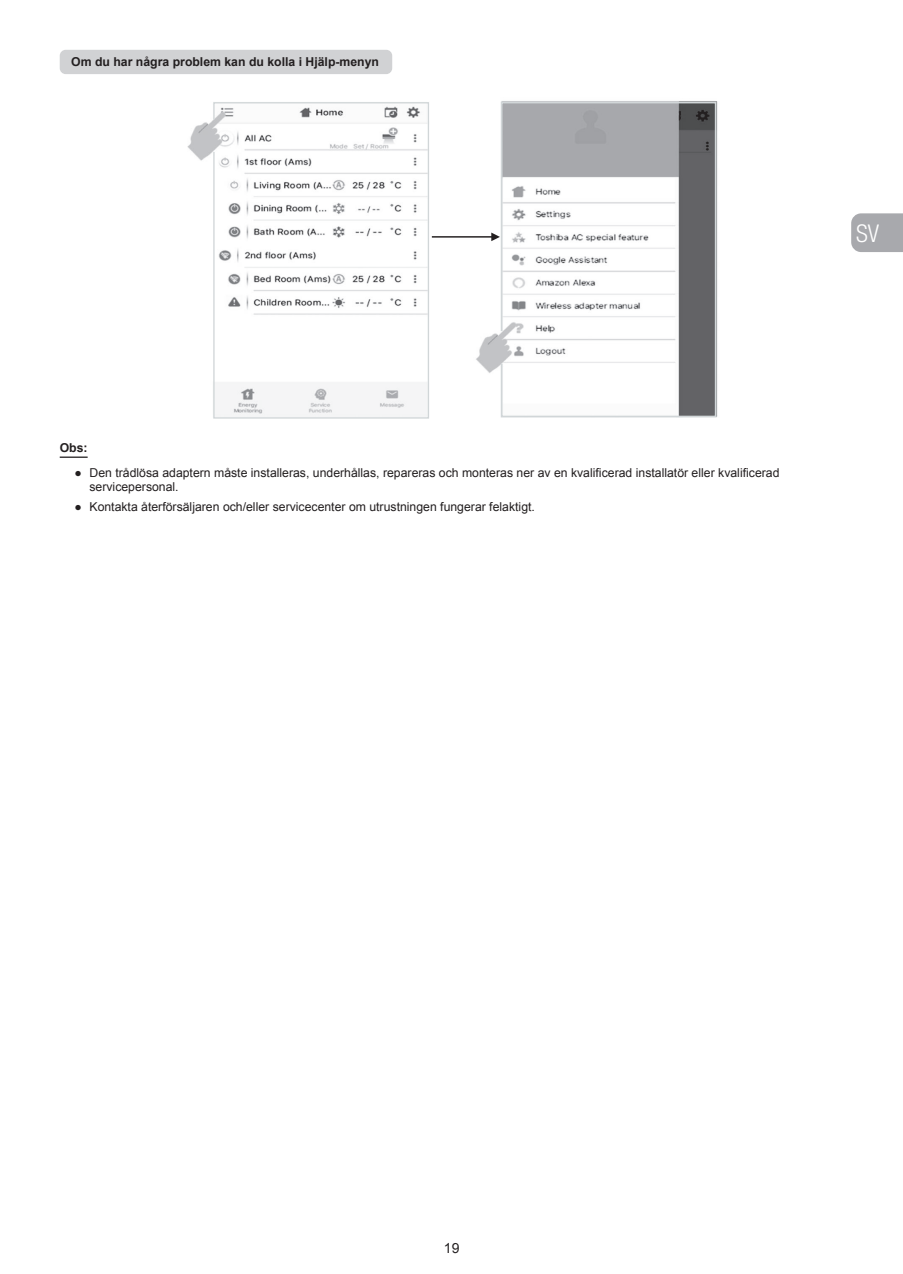
<style>
.page{position:relative;width:903px;height:1274px;background:#fff}
.page>*{position:absolute;margin:0;border:0;box-sizing:border-box;transform-origin:0 0}
.t1{font:300 condensed 24.5px "Helvetica Neue LT Pro";color:#fff}
.t2{font:14px "Arial";color:#231f20}
.t3{font:12.25px/14.7px "Arial";color:#231f20}
.t4{font:700 12.25px "Arial";color:#231f20}
</style>
<div class="page">
<hr style="left:60px;top:456px;width:28px;height:2px;background:#231f20">
<div style="left:60px;top:50px;width:332px;height:24px;background:#d1d2d4;border-radius:6px"></div>
<img style="left:187px;top:101px;width:531px;height:315px">
<svg style="left:491px;top:233px;width:9px;height:8px"></svg>
<hr style="left:432px;top:236px;width:60px;height:2px;background:#231f20">
<svg style="left:213px;top:101px;width:217px;height:318px"></svg>
<svg style="left:500px;top:101px;width:217px;height:317px"></svg>
<div style="left:851px;top:213px;width:52px;height:39px;background:#a8a9ad"></div>
<p class="t4" style="left:71px;top:55px;width:309px">Om du har några problem kan du kolla i Hjälp-menyn</p>
<h1 class="t1" style="left:856px;top:224px;width:25px">SV</h1>
<p class="t4" style="left:60px;top:441px;width:29px">Obs:</p>
<p class="t3" style="left:89px;top:465px;width:691px;text-indent:-15px">● Den trådlösa adaptern måste installeras, underhållas, repareras och monteras ner av en kvalificerad installatör eller kvalificerad servicepersonal.</p>
<p class="t3" style="left:75px;top:499px;width:462px">● Kontakta återförsäljaren och/eller servicecenter om utrustningen fungerar felaktigt.</p>
<p class="t2" style="left:444px;top:1240px;width:17px">19</p>
</div>
